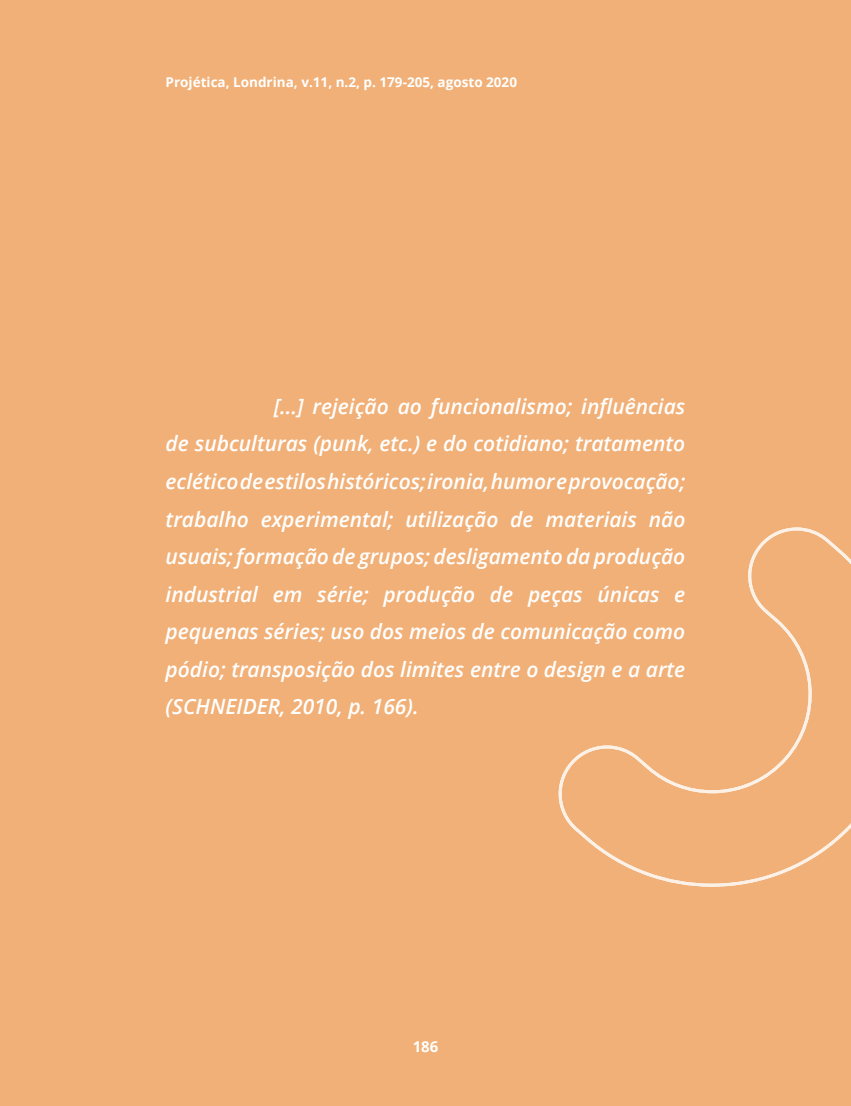
<style>
.page{position:relative;width:851px;height:1106px;background:#fff}
.page>*{position:absolute;margin:0;border:0;box-sizing:border-box;transform-origin:0 0}
.t1{font:italic 600 21px/37.5px "Open Sans";color:#fff;text-align:justify}
.t2{font:700 15px "Open Sans";color:#fff}
.t3{font:700 13.5px "Open Sans";color:#fff}
</style>
<div class="page">
<div style="left:0;top:0;width:850px;height:1106px;background:#f1b077"></div>
<div style="left:553px;top:527px;width:297px;height:359px;background:#f1b077"></div>
<p class="t3" style="left:166px;top:72px;width:353px">Projética, Londrina, v.11, n.2, p. 179-205, agosto 2020</p>
<p class="t1" style="left:166px;top:387px;width:521px;text-indent:108px">[...] rejeição ao funcionalismo; influências de subculturas (punk, etc.) e do cotidiano; tratamento eclético de estilos históricos; ironia, humor e provocação; trabalho experimental; utilização de materiais não usuais; formação de grupos; desligamento da produção industrial em série; produção de peças únicas e pequenas séries; uso dos meios de comunicação como pódio; transposição dos limites entre o design e a arte (SCHNEIDER, 2010, p. 166).</p>
<p class="t2" style="left:412px;top:1035px;width:27px">186</p>
</div>
